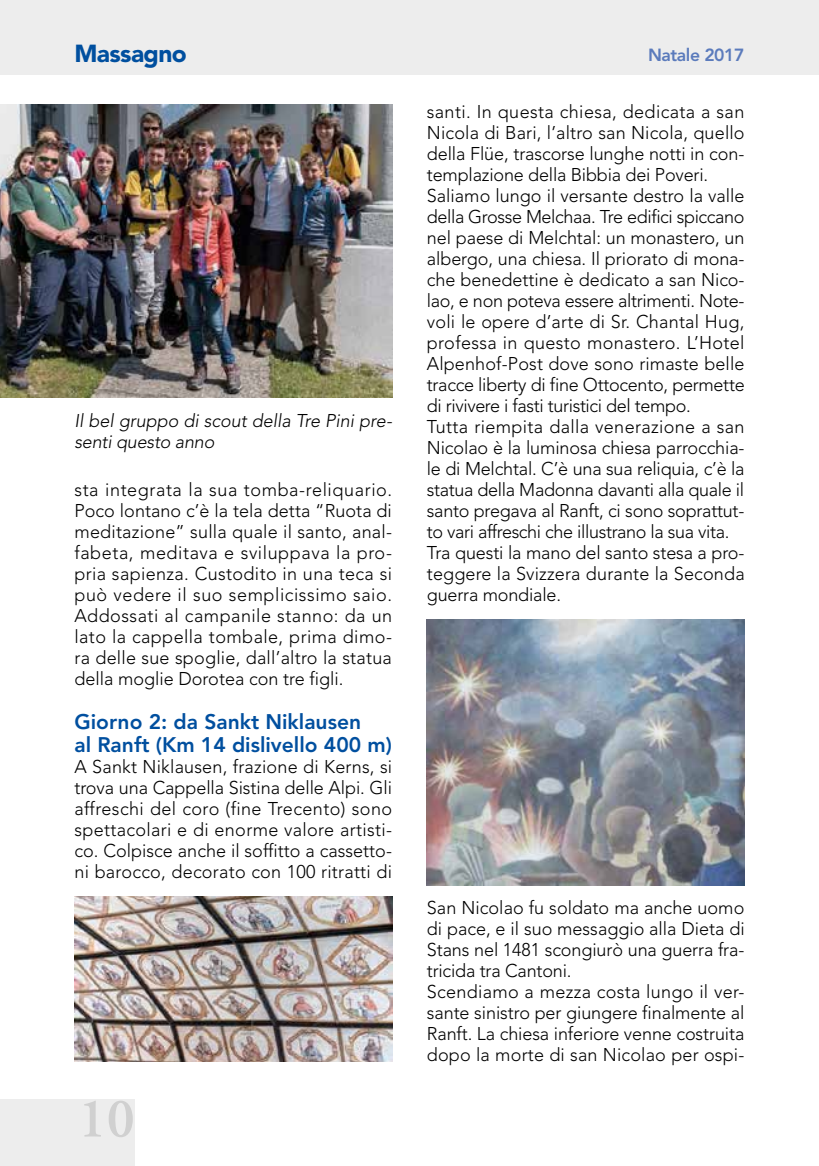
<style>
.page{position:relative;width:819px;height:1166px;background:#fff}
.page>*{position:absolute;margin:0;border:0;box-sizing:border-box;transform-origin:0 0}
.t1{font:600 56px "Adobe Garamond";color:#d0d0d0}
.t2{font:900 24.5px "Avenir";letter-spacing:-.025em;color:#004f9f}
.t3{font:800 21px/22.8px "Avenir";color:#004f9f}
.t4{font:300 18.38px/21px "Avenir";letter-spacing:-.005em;color:#000}
.t5{font:italic 300 18.38px/21px "Avenir";color:#000}
.t6{font:800 17.5px "Avenir";letter-spacing:-.025em;color:#5b7bbc}
</style>
<div class="page">
<div style="left:0;top:1099px;width:134px;height:67px;background:#ededed"></div>
<div style="left:0;top:0;width:819px;height:74px;background:#ededed"></div>
<img style="left:74px;top:896px;width:318px;height:166px">
<img style="left:427px;top:619px;width:317px;height:266px">
<img style="left:0;top:104px;width:392px;height:293px">
<h2 class="t2" style="left:74px;top:38px;width:114px">Massagno</h2>
<p class="t6" style="left:648px;top:45px;width:98px">Natale 2017</p>
<p class="t4" style="left:427px;top:101px;width:319px">santi. In questa chiesa, dedicata a san Nicola di Bari, l’altro san Nicola, quello della Flüe, trascorse lunghe notti in con&shy;templazione della Bibbia dei Poveri.<br>Saliamo lungo il versante destro la valle della Grosse Melchaa. Tre edifici spiccano nel paese di Melchtal: un monastero, un albergo, una chiesa. Il priorato di mona&shy;che benedettine è dedicato a san Nico&shy;lao, e non poteva essere altrimenti. Note&shy;voli le opere d’arte di Sr. Chantal Hug, professa in questo monastero. L’Hotel Alpenhof-Post dove sono rimaste belle tracce liberty di fine Ottocento, permette di rivivere i fasti turistici del tempo.<br>Tutta riempita dalla venerazione a san Nicolao è la luminosa chiesa parrocchia&shy;le di Melchtal. C’è una sua reliquia, c’è la statua della Madonna davanti alla quale il santo pregava al Ranft, ci sono soprattut&shy;to vari affreschi che illustrano la sua vita.<br>Tra questi la mano del santo stesa a pro&shy;teggere la Svizzera durante la Seconda guerra mondiale.</p>
<p class="t5" style="left:74px;top:410px;width:319px">Il bel gruppo di scout della Tre Pini pre&shy;senti questo anno</p>
<p class="t4" style="left:74px;top:479px;width:319px;text-align:justify">sta integrata la sua tomba-reliquario.<br>Poco lontano c’è la tela detta “Ruota di meditazione” sulla quale il santo, anal&shy;fabeta, meditava e sviluppava la pro&shy;pria sapienza. Custodito in una teca si può vedere il suo semplicissimo saio.<br>Addossati al campanile stanno: da un lato la cappella tombale, prima dimo&shy;ra delle sue spoglie, dall’altro la statua della moglie Dorotea con tre figli.</p>
<p class="t3" style="left:74px;top:710px;width:319px">Giorno 2: da Sankt Niklausen<br>al Ranft (Km 14 dislivello 400 m)</p>
<p class="t4" style="left:74px;top:756px;width:319px;text-align:justify">A Sankt Niklausen, frazione di Kerns, si trova una Cappella Sistina delle Alpi. Gli affreschi del coro (fine Trecento) sono spettacolari e di enorme valore artisti&shy;co. Colpisce anche il soffitto a cassetto&shy;ni barocco, decorato con 100 ritratti di</p>
<h1 class="t1" style="left:78px;top:1088px;width:59px">10</h1>
<p class="t4" style="left:427px;top:897px;width:319px">San Nicolao fu soldato ma anche uomo di pace, e il suo messaggio alla Dieta di Stans nel 1481 scongiurò una guerra fra&shy;tricida tra Cantoni.<br>Scendiamo a mezza costa lungo il ver&shy;sante sinistro per giungere finalmente al Ranft. La chiesa inferiore venne costruita dopo la morte di san Nicolao per ospi-</p>
</div>
